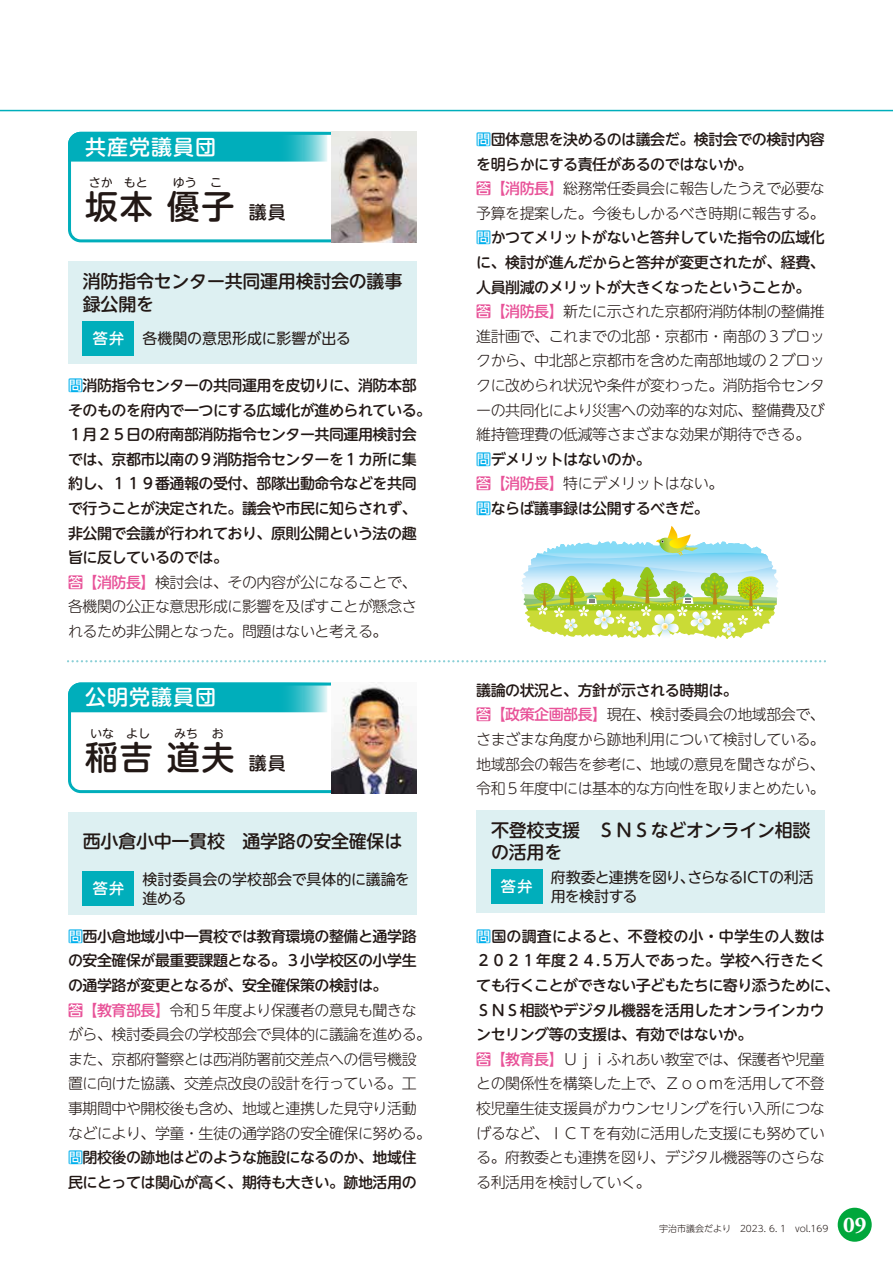
<style>
.page{position:relative;width:893px;height:1263px;background:#fff}
.page>*{position:absolute;margin:0;border:0;box-sizing:border-box;transform-origin:0 0}
.t1{font:500 33px "UD Shin M Go Pr 6";letter-spacing:.05em;color:#221815}
.t2{font:700 22.5px "Adobe Garamond Pro";color:#fff}
.t3{font:500 21px "UD Shin M Go Pr 6";letter-spacing:.05em;color:#fff}
.t4{font:500 18px/22.5px "UD Shin M Go Pr 6";letter-spacing:-.015em;color:#221815}
.t5{font:300 15px/24.6px "UD Shin M Go Pr 6";letter-spacing:-.035em;color:#221815}
.t6{font:500 15px/24.6px "UD Shin M Go Pr 6";letter-spacing:-.035em;color:#221815}
.t7{font:15px/19.5px "UD Shin M Go Pr 6";letter-spacing:-.01em;color:#221815}
.t8{font:15px/19.5px "UD Shin M Go Pr 6";letter-spacing:-.06em;color:#221815}
.t9{font:500 15px "UD Shin Go Pr 6";color:#fff}
.t10{font:12px "UD Shin M Go Pr 6";color:#221815}
.t11{font:300 9px "UD Shin M Go Pr 6";color:#221815}
.s1{font-size:18px}
.s2{font-family:"UD Shin Go Pr 6";font-weight:500;color:#fff}
.s3{font-family:"UD Shin Go Pr 6";color:#00afec}
.s4{font-family:"UD Shin Go Pr 6";color:#e85298}
.s5{color:#e85298}
.s6{font-weight:300}
.s7{font-family:"UD Shin Go Pr 6";font-weight:500;color:#00afec}
.s8{font-weight:500}
.s9{font-family:"UD Shin Go Pr 6";font-weight:500;color:#e85298}
.s10{font-weight:500;color:#e85298}
</style>
<div class="page">
<svg style="left:521px;top:526px;width:257px;height:113px"></svg>
<div style="left:68px;top:812px;width:349px;height:102px;background:#ddf0f2"></div>
<div style="left:83px;top:872px;width:51px;height:34px;background:#00aebb"></div>
<div style="left:476px;top:810px;width:349px;height:102px;background:#ddf0f2"></div>
<div style="left:491px;top:870px;width:51px;height:34px;background:#00aebb"></div>
<div style="left:68px;top:261px;width:349px;height:103px;background:#ddf0f2"></div>
<div style="left:83px;top:321px;width:51px;height:34px;background:#00aebb"></div>
<svg style="left:68px;top:132px;width:349px;height:110px"></svg>
<svg style="left:68px;top:682px;width:349px;height:111px"></svg>
<hr style="left:0;top:110px;width:893px;height:1px;background:#00aebb">
<svg style="left:68px;top:660px;width:758px;height:2px"></svg>
<div style="left:838px;top:1208px;width:34px;height:34px;background:#00a73b;border-radius:50%"></div>
<h3 class="t3" style="left:85px;top:129px;width:133px">共産党議員団</h3>
<p class="t10" style="left:89px;top:173px;width:135px">さか もと　 ゆう こ</p>
<h1 class="t1" style="left:85px;top:179px;width:202px">坂本 優子 <span class="s1">議員</span></h1>
<p class="t4" style="left:83px;top:269px;width:321px">消防指令センター共同運用検討会の議事録公開を</p>
<p class="t7" style="left:93px;top:327px;width:260px"><span class="s2">答弁</span> 各機関の意思形成に影響が出る</p>
<p class="t6" style="left:68px;top:372px;width:365px"><span class="s3">問</span>消防指令センターの共同運用を皮切りに、消防本部そのものを府内で一つにする広域化が進められている。<br>１月２５日の府南部消防指令センター共同運用検討会では、京都市以南の９消防指令センターを１カ所に集約し、１１９番通報の受付、部隊出動命令などを共同で行うことが決定された。議会や市民に知らされず、非公開で会議が行われており、原則公開という法の趣旨に反しているのでは。<br><span class="s4">答</span><span class="s5">【消防長】</span><span class="s6">検討会は、その内容が公になることで、各機関の公正な意思形成に影響を及ぼすことが懸念されるため非公開となった。問題はないと考える。</span></p>
<h3 class="t3" style="left:85px;top:680px;width:133px">公明党議員団</h3>
<p class="t10" style="left:90px;top:723px;width:135px">いな　よし 　 みち お</p>
<h1 class="t1" style="left:85px;top:729px;width:202px">稲吉 道夫 <span class="s1">議員</span></h1>
<p class="t4" style="left:83px;top:829px;width:321px">西小倉小中一貫校　通学路の安全確保は</p>
<p class="t9" style="left:93px;top:876px;width:33px">答弁</p>
<p class="t7" style="left:142px;top:868px;width:269px">検討委員会の学校部会で具体的に議論を進める</p>
<p class="t5" style="left:68px;top:923px;width:365px"><span class="s7">問</span><span class="s8">西小倉地域小中一貫校では教育環境の整備と通学路の安全確保が最重要課題となる。３小学校区の小学生の通学路が変更となるが、安全確保策の検討は。<br></span><span class="s9">答</span><span class="s10">【教育部長】</span>令和５年度より保護者の意見も聞きながら、検討委員会の学校部会で具体的に議論を進める。また、京都府警察とは西消防署前交差点への信号機設置に向けた協議、交差点改良の設計を行っている。工事期間中や開校後も含め、地域と連携した見守り活動などにより、学童・生徒の通学路の安全確保に努める。<span class="s7">問</span><span class="s8">閉校後の跡地はどのような施設になるのか、地域住民にとっては関心が高く、期待も大きい。跡地活用の</span></p>
<p class="t5" style="left:476px;top:126px;width:350px"><span class="s7">問</span><span class="s8">団体意思を決めるのは議会だ。検討会での検討内容を明らかにする責任があるのではないか。<br></span><span class="s9">答</span><span class="s10">【消防長】</span>総務常任委員会に報告したうえで必要な予算を提案した。今後もしかるべき時期に報告する。<span class="s7">問</span><span class="s8">かつてメリットがないと答弁していた指令の広域化に、検討が進んだからと答弁が変更されたが、経費、人員削減のメリットが大きくなったということか。</span><span class="s9">答</span><span class="s10">【消防長】</span>新たに示された京都府消防体制の整備推進計画で、これまでの北部・京都市・南部の３ブロックから、中北部と京都市を含めた南部地域の２ブロックに改められ状況や条件が変わった。消防指令センターの共同化により災害への効率的な対応、整備費及び維持管理費の低減等さまざまな効果が期待できる。<span class="s7">問</span><span class="s8">デメリットはないのか。<br></span><span class="s9">答</span><span class="s10">【消防長】</span>特にデメリットはない。<br><span class="s7">問</span><span class="s8">ならば議事録は公開するべきだ。</span></p>
<p class="t5" style="left:476px;top:677px;width:350px"><span class="s8">議論の状況と、方針が示される時期は。<br></span><span class="s9">答</span><span class="s10">【政策企画部長】</span>現在、検討委員会の地域部会で、さまざまな角度から跡地利用について検討している。地域部会の報告を参考に、地域の意見を聞きながら、令和５年度中には基本的な方向性を取りまとめたい。</p>
<p class="t4" style="left:491px;top:817px;width:321px">不登校支援　ＳＮＳなどオンライン相談の活用を</p>
<p class="t9" style="left:501px;top:874px;width:33px">答弁</p>
<p class="t8" style="left:551px;top:866px;width:265px">府教委と連携を図り、さらなるＩＣＴの利活用を検討する</p>
<p class="t5" style="left:476px;top:923px;width:365px"><span class="s7">問</span><span class="s8">国の調査によると、不登校の小・中学生の人数は<br>２０２１年度２４.５万人であった。学校へ行きたくても行くことができない子どもたちに寄り添うために、<br>ＳＮＳ相談やデジタル機器を活用したオンラインカウンセリング等の支援は、有効ではないか。<br></span><span class="s9">答</span><span class="s10">【教育長】</span>Ｕｊｉふれあい教室では、保護者や児童との関係性を構築した上で、Ｚｏｏｍを活用して不登校児童生徒支援員がカウンセリングを行い入所につなげるなど、ＩＣＴを有効に活用した支援にも努めている。府教委とも連携を図り、デジタル機器等のさらなる利活用を検討していく。</p>
<p class="t11" style="left:659px;top:1221px;width:171px">宇治市議会だより　2023. 6. 1　vol.169</p>
<h2 class="t2" style="left:843px;top:1212px;width:25px">09</h2>
</div>
